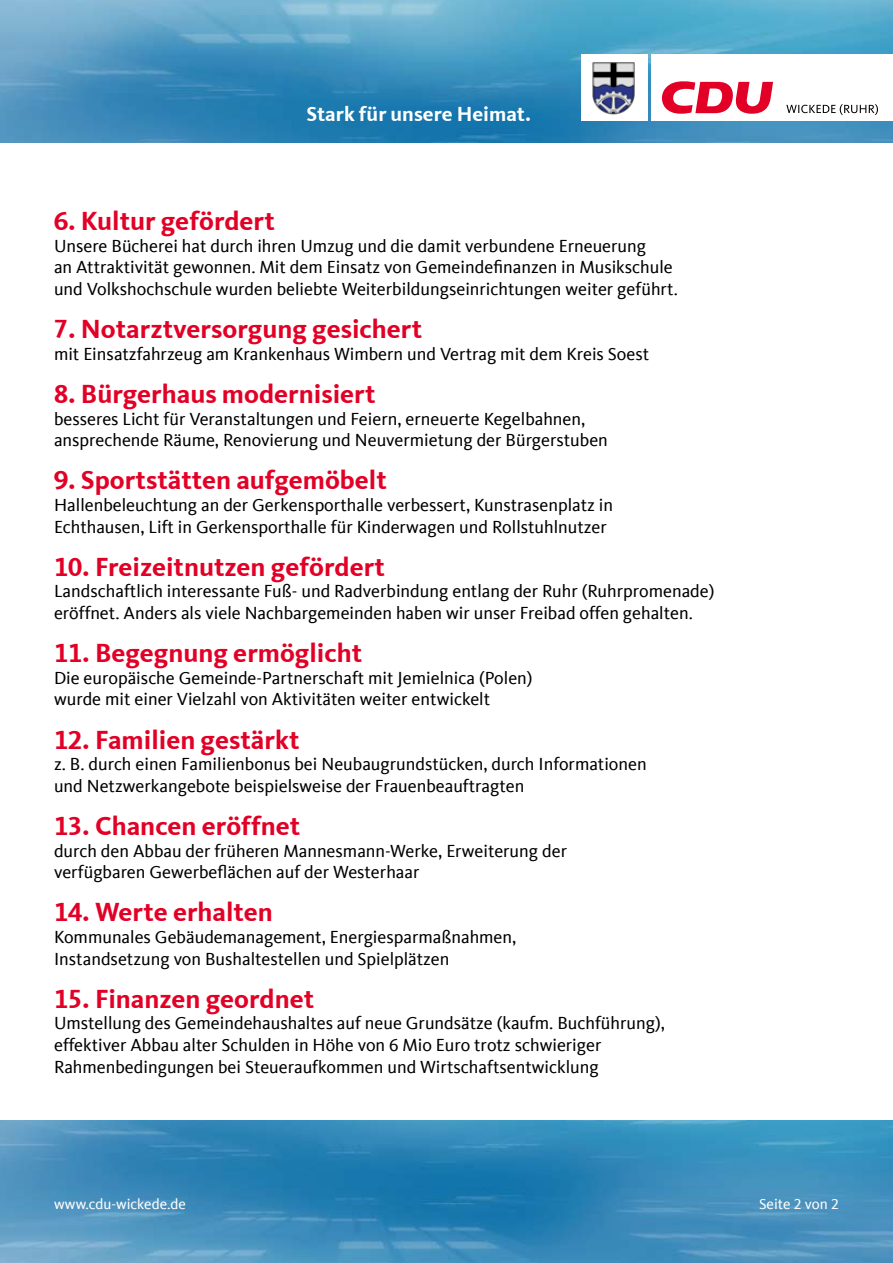
<style>
.page{position:relative;width:893px;height:1263px;background:#fff}
.page>*{position:absolute;margin:0;border:0;box-sizing:border-box;transform-origin:0 0}
.t1{font:700 27px "CDU Kievit Tab";color:#e20026}
.t2{font:700 21px "CDU Kievit Tab";color:#fff}
.t3{font:18px/21.6px "CDU Kievit Tab";color:#000}
.t4{font:15px "CDU Kievit Tab";color:#fff}
</style>
<div class="page">
<img style="left:0;top:0;width:893px;height:142px">
<div style="left:581px;top:54px;width:67px;height:67px;background:#fff"></div>
<div style="left:651px;top:54px;width:242px;height:67px;background:#fff"></div>
<svg style="left:661px;top:81px;width:112px;height:33px"></svg>
<svg style="left:786px;top:104px;width:92px;height:11px"></svg>
<img style="left:592px;top:62px;width:43px;height:53px">
<img style="left:0;top:1120px;width:893px;height:143px">
<p class="t2" style="left:306px;top:102px;width:226px">Stark für unsere Heimat.</p>
<h1 class="t1" style="left:54px;top:205px;width:222px">6. Kultur gefördert</h1>
<p class="t3" style="left:54px;top:235px;width:625px">Unsere Bücherei hat durch ihren Umzug und die damit verbundene Erneuerung<br>an Attraktivität gewonnen. Mit dem Einsatz von Gemeindefinanzen in Musikschule und Volkshochschule wurden beliebte Weiterbildungseinrichtungen weiter geführt.</p>
<h1 class="t1" style="left:54px;top:313px;width:370px">7. Notarztversorgung gesichert</h1>
<p class="t3" style="left:54px;top:343px;width:597px">mit Einsatzfahrzeug am Krankenhaus Wimbern und Vertrag mit dem Kreis Soest</p>
<h1 class="t1" style="left:54px;top:378px;width:323px">8. Bürgerhaus modernisiert</h1>
<p class="t3" style="left:54px;top:408px;width:555px">besseres Licht für Veranstaltungen und Feiern, erneuerte Kegelbahnen, ansprechende Räume, Renovierung und Neuvermietung der Bürgerstuben</p>
<h1 class="t1" style="left:54px;top:464px;width:334px">9. Sportstätten aufgemöbelt</h1>
<p class="t3" style="left:54px;top:494px;width:561px">Hallenbeleuchtung an der Gerkensporthalle verbessert, Kunstrasenplatz in<br>Echthausen, Lift in Gerkensporthalle für Kinderwagen und Rollstuhlnutzer</p>
<h1 class="t1" style="left:54px;top:551px;width:332px">10. Freizeitnutzen gefördert</h1>
<p class="t3" style="left:54px;top:581px;width:662px">Landschaftlich interessante Fuß- und Radverbindung entlang der Ruhr (Ruhrpromenade) eröffnet. Anders als viele Nachbargemeinden haben wir unser Freibad offen gehalten.</p>
<h1 class="t1" style="left:54px;top:637px;width:310px">11. Begegnung ermöglicht</h1>
<p class="t3" style="left:54px;top:667px;width:480px">Die europäische Gemeinde-Partnerschaft mit Jemielnica (Polen) wurde mit einer Vielzahl von Aktivitäten weiter entwickelt</p>
<h1 class="t1" style="left:54px;top:724px;width:247px">12. Familien gestärkt</h1>
<p class="t3" style="left:54px;top:753px;width:594px">z. B. durch einen Familienbonus bei Neubaugrundstücken, durch Informationen und Netzwerkangebote beispielsweise der Frauenbeauftragten</p>
<h1 class="t1" style="left:54px;top:810px;width:248px">13. Chancen eröffnet</h1>
<p class="t3" style="left:54px;top:840px;width:515px">durch den Abbau der früheren Mannesmann-Werke, Erweiterung der verfügbaren Gewerbeflächen auf der Westerhaar</p>
<h1 class="t1" style="left:54px;top:896px;width:220px">14. Werte erhalten</h1>
<p class="t3" style="left:54px;top:926px;width:464px">Kommunales Gebäudemanagement, Energiesparmaßnahmen,<br>Instandsetzung von Bushaltestellen und Spielplätzen</p>
<h1 class="t1" style="left:54px;top:983px;width:262px">15. Finanzen geordnet</h1>
<p class="t3" style="left:54px;top:1013px;width:612px">Umstellung des Gemeindehaushaltes auf neue Grundsätze (kaufm. Buchführung), effektiver Abbau alter Schulden in Höhe von 6 Mio Euro trotz schwieriger<br>Rahmenbedingungen bei Steueraufkommen und Wirtschaftsentwicklung</p>
<p class="t4" style="left:54px;top:1195px;width:133px">www.cdu-wickede.de</p>
<p class="t4" style="left:759px;top:1195px;width:81px">Seite 2 von 2</p>
</div>
